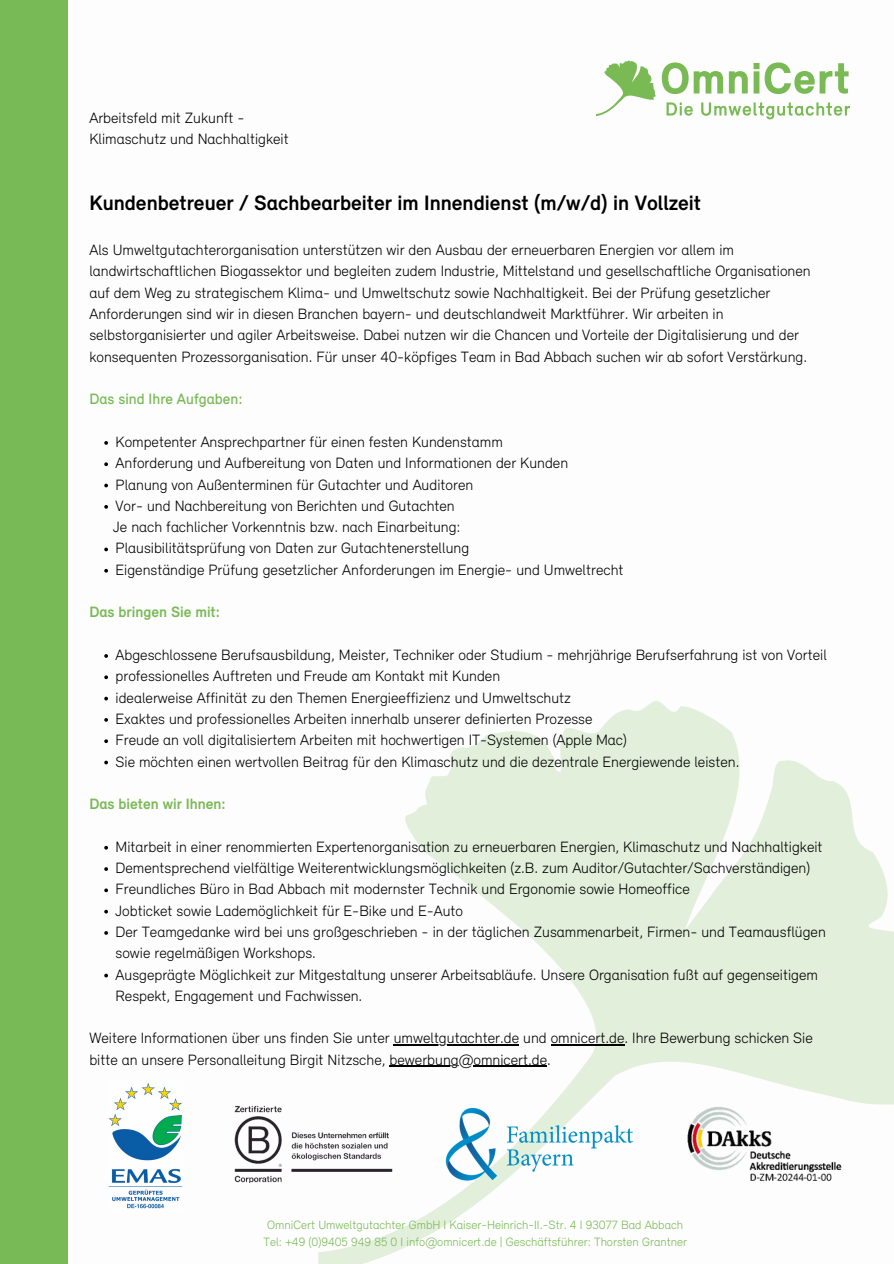
<style>
.page{position:relative;width:894px;height:1264px;background:#fff}
.page>*{position:absolute;margin:0;border:0;box-sizing:border-box;transform-origin:0 0}
.t1{font:700 21.45px "Relevant";color:#000}
.t2{font:300 15.45px/21.3px "Relevant";color:#000}
.t3{font:700 15.45px "Relevant";color:#78ba55}
.t4{font:500 15.45px "Relevant";color:#78ba55}
.t5{font:300 12.45px "Relevant";color:#79ba55}
</style>
<div class="page">
<svg style="left:318px;top:700px;width:575px;height:563px"></svg>
<div style="left:0;top:0;width:68px;height:1263px;background:#78ba55"></div>
<svg style="left:661px;top:62px;width:86px;height:32px"></svg>
<svg style="left:753px;top:62px;width:95px;height:32px"></svg>
<svg style="left:666px;top:102px;width:26px;height:14px"></svg>
<svg style="left:701px;top:102px;width:148px;height:17px"></svg>
<svg style="left:595px;top:60px;width:60px;height:56px"></svg>
<svg style="left:104px;top:441px;width:4px;height:4px"></svg>
<svg style="left:104px;top:462px;width:4px;height:4px"></svg>
<svg style="left:104px;top:483px;width:4px;height:4px"></svg>
<svg style="left:104px;top:505px;width:4px;height:3px"></svg>
<svg style="left:104px;top:547px;width:4px;height:4px"></svg>
<svg style="left:104px;top:569px;width:4px;height:3px"></svg>
<svg style="left:104px;top:654px;width:4px;height:4px"></svg>
<svg style="left:104px;top:675px;width:4px;height:4px"></svg>
<svg style="left:104px;top:696px;width:4px;height:4px"></svg>
<svg style="left:104px;top:718px;width:4px;height:3px"></svg>
<svg style="left:104px;top:739px;width:4px;height:4px"></svg>
<svg style="left:104px;top:760px;width:4px;height:4px"></svg>
<svg style="left:104px;top:845px;width:4px;height:4px"></svg>
<svg style="left:104px;top:867px;width:4px;height:3px"></svg>
<svg style="left:104px;top:888px;width:4px;height:4px"></svg>
<svg style="left:104px;top:909px;width:4px;height:4px"></svg>
<svg style="left:104px;top:931px;width:4px;height:3px"></svg>
<svg style="left:104px;top:973px;width:4px;height:4px"></svg>
<hr style="left:393px;top:1044px;width:126px;height:1px;background:#000">
<hr style="left:550px;top:1044px;width:74px;height:1px;background:#000">
<hr style="left:389px;top:1065px;width:69px;height:1px;background:#000">
<hr style="left:473px;top:1065px;width:74px;height:1px;background:#000">
<img style="left:108px;top:1083px;width:75px;height:126px">
<img style="left:442px;top:1105px;width:195px;height:78px">
<img style="left:686px;top:1104px;width:155px;height:78px">
<img style="left:234px;top:1104px;width:158px;height:78px">
<p class="t2" style="left:89px;top:109px;width:201px">Arbeitsfeld mit Zukunft -<br>Klimaschutz und Nachhaltigkeit</p>
<h3 class="t1" style="left:89px;top:194px;width:613px">Kundenbetreuer / Sachbearbeiter im Innendienst (m/w/d) in Vollzeit</h3>
<h1 class="t2" style="left:89px;top:241px;width:722px">Als Umweltgutachterorganisation unterstützen wir den Ausbau der erneuerbaren Energien vor allem im landwirtschaftlichen Biogassektor und begleiten zudem Industrie, Mittelstand und gesellschaftliche Organisationen auf dem Weg zu strategischem Klima- und Umweltschutz sowie Nachhaltigkeit. Bei der Prüfung gesetzlicher Anforderungen sind wir in diesen Branchen bayern- und deutschlandweit Marktführer. Wir arbeiten in selbstorganisierter und agiler Arbeitsweise. Dabei nutzen wir die Chancen und Vorteile der Digitalisierung und der konsequenten Prozessorganisation. Für unser 40-köpfiges Team in Bad Abbach suchen wir ab sofort Verstärkung.</h1>
<h3 class="t4" style="left:89px;top:393px;width:155px">Das sind Ihre Aufgaben:</h3>
<h2 class="t2" style="left:115px;top:432px;width:388px">Kompetenter Ansprechpartner für einen festen Kundenstamm</h2>
<p class="t2" style="left:115px;top:453px;width:454px">Anforderung und Aufbereitung von Daten und Informationen der Kunden</p>
<p class="t2" style="left:115px;top:475px;width:359px">Planung von Außenterminen für Gutachter und Auditoren</p>
<p class="t2" style="left:115px;top:496px;width:340px">Vor- und Nachbereitung von Berichten und Gutachten</p>
<p class="t2" style="left:113px;top:517px;width:349px">Je nach fachlicher Vorkenntnis bzw. nach Einarbeitung:</p>
<h3 class="t2" style="left:115px;top:539px;width:355px">Plausibilitätsprüfung von Daten zur Gutachtenerstellung</h3>
<p class="t2" style="left:115px;top:560px;width:509px">Eigenständige Prüfung gesetzlicher Anforderungen im Energie- und Umweltrecht</p>
<p class="t3" style="left:89px;top:605px;width:132px">Das bringen Sie mit:</p>
<h2 class="t2" style="left:115px;top:645px;width:712px">Abgeschlossene Berufsausbildung, Meister, Techniker oder Studium - mehrjährige Berufserfahrung ist von Vorteil</h2>
<p class="t2" style="left:115px;top:666px;width:386px">professionelles Auftreten und Freude am Kontakt mit Kunden</p>
<p class="t2" style="left:115px;top:688px;width:457px">idealerweise Affinität zu den Themen Energieeffizienz und Umweltschutz</p>
<p class="t2" style="left:115px;top:709px;width:478px">Exaktes und professionelles Arbeiten innerhalb unserer definierten Prozesse</p>
<p class="t2" style="left:115px;top:730px;width:512px">Freude an voll digitalisiertem Arbeiten mit hochwertigen IT-Systemen (Apple Mac)</p>
<p class="t2" style="left:115px;top:752px;width:625px">Sie möchten einen wertvollen Beitrag für den Klimaschutz und die dezentrale Energiewende leisten.</p>
<p class="t3" style="left:89px;top:797px;width:138px">Das bieten wir Ihnen:</p>
<h2 class="t2" style="left:115px;top:837px;width:708px">Mitarbeit in einer renommierten Expertenorganisation zu erneuerbaren Energien, Klimaschutz und Nachhaltigkeit</h2>
<p class="t2" style="left:115px;top:858px;width:696px">Dementsprechend vielfältige Weiterentwicklungsmöglichkeiten (z.B. zum Auditor/Gutachter/Sachverständigen)</p>
<p class="t2" style="left:115px;top:879px;width:575px">Freundliches Büro in Bad Abbach mit modernster Technik und Ergonomie sowie Homeoffice</p>
<p class="t2" style="left:115px;top:901px;width:349px">Jobticket sowie Lademöglichkeit für E-Bike und E-Auto</p>
<p class="t2" style="left:115px;top:922px;width:711px">Der Teamgedanke wird bei uns großgeschrieben - in der täglichen Zusammenarbeit, Firmen- und Teamausflügen sowie regelmäßigen Workshops.</p>
<p class="t2" style="left:115px;top:965px;width:703px">Ausgeprägte Möglichkeit zur Mitgestaltung unserer Arbeitsabläufe. Unsere Organisation fußt auf gegenseitigem<br>Respekt, Engagement und Fachwissen.</p>
<p class="t2" style="left:89px;top:1028px;width:724px">Weitere Informationen über uns finden Sie unter umweltgutachter.de und omnicert.de. Ihre Bewerbung schicken Sie</p>
<h3 class="t2" style="left:89px;top:1050px;width:463px">bitte an unsere Personalleitung Birgit Nitzsche, bewerbung@omnicert.de.</h3>
<p class="t5" style="left:267px;top:1219px;width:417px">OmniCert Umweltgutachter GmbH I Kaiser-Heinrich-II.-Str. 4 I 93077 Bad Abbach</p>
<p class="t5" style="left:263px;top:1236px;width:425px">Tel: +49 (0)9405 949 85 0 I info@omnicert.de | Geschäftsführer: Thorsten Grantner</p>
</div>
